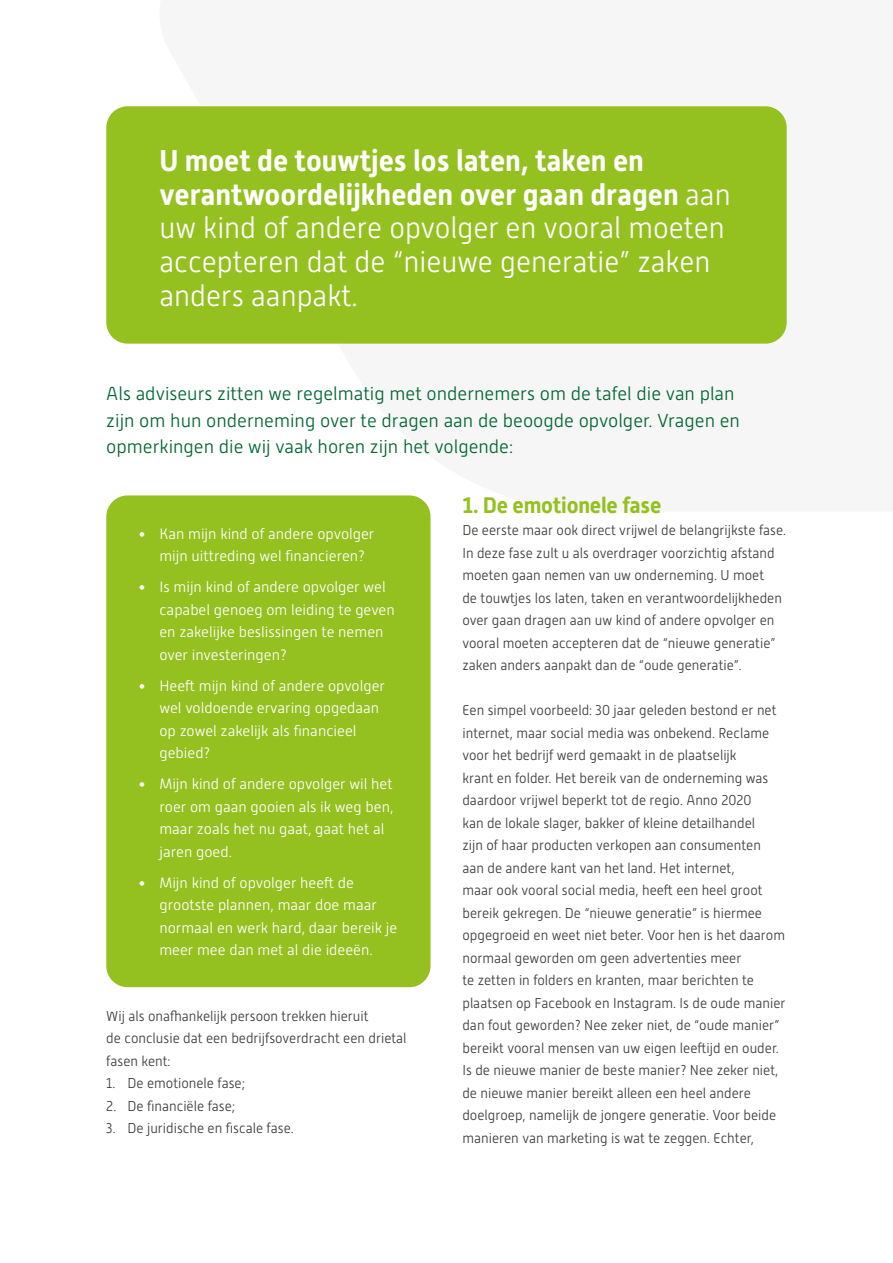
<style>
.page{position:relative;width:893px;height:1263px;background:#fff}
.page>*{position:absolute;margin:0;border:0;box-sizing:border-box;transform-origin:0 0}
.t1{font:300 30px/33.8px "Alwyn New";color:#fff;scale:.96 1}
.t2{font:700 22.5px "Alwyn New";letter-spacing:-.01em;color:#94c020;scale:.96 1}
.t3{font:300 18.75px/26.2px "Alwyn New";color:#026734}
.t4{font:300 15px/22.5px "Alwyn New";color:#fff}
.t5{font:300 14.25px/22.5px "Alwyn New";color:#3c3c3b;scale:.96 1}
.s1{font-weight:700}
</style>
<div class="page">
<div style="left:106px;top:106px;width:681px;height:238px;background:#94c020;border-radius:21px"></div>
<div style="left:106px;top:495px;width:325px;height:492px;background:#94c020;border-radius:21px"></div>
<h1 class="t1" style="left:159px;top:144px;width:597px"><span class="s1">U moet de touwtjes los laten, taken en verantwoordelijkheden over gaan dragen</span> aan uw kind of andere opvolger en vooral moeten accepteren dat de “nieuwe generatie” zaken anders aanpakt.</h1>
<h3 class="t3" style="left:106px;top:381px;width:635px">Als adviseurs zitten we regelmatig met ondernemers om de tafel die van plan zijn om hun onderneming over te dragen aan de beoogde opvolger. Vragen en opmerkingen die wij vaak horen zijn het volgende:</h3>
<p class="t4" style="left:159px;top:522px;width:216px;text-indent:-21px">• Kan mijn kind of andere opvolger mijn uittreding wel financieren?</p>
<p class="t4" style="left:159px;top:576px;width:237px;text-indent:-21px">• Is mijn kind of andere opvolger wel capabel genoeg om leiding te geven en zakelijke beslissingen te nemen over investeringen?</p>
<p class="t4" style="left:159px;top:674px;width:227px;text-indent:-21px">• Heeft mijn kind of andere opvolger wel voldoende ervaring opgedaan op zowel zakelijk als financieel gebied?</p>
<p class="t4" style="left:159px;top:773px;width:236px;text-indent:-21px">• Mijn kind of andere opvolger wil het roer om gaan gooien als ik weg ben, maar zoals het nu gaat, gaat het al jaren goed.</p>
<p class="t4" style="left:159px;top:871px;width:239px;text-indent:-21px">• Mijn kind of opvolger heeft de grootste plannen, maar doe maar normaal en werk hard, daar bereik je meer mee dan met al die ideeën.</p>
<p class="t5" style="left:106px;top:1004px;width:314px">Wij als onafhankelijk persoon trekken hieruit<br>de conclusie dat een bedrijfsoverdracht een drietal fasen kent:</p>
<p class="t5" style="left:106px;top:1072px;width:146px">1. De emotionele fase;</p>
<p class="t5" style="left:106px;top:1094px;width:136px">2. De financiële fase;</p>
<p class="t5" style="left:106px;top:1117px;width:197px">3. De juridische en fiscale fase.</p>
<h2 class="t2" style="left:462px;top:492px;width:209px">1. De emotionele fase</h2>
<p class="t5" style="left:462px;top:519px;width:339px">De eerste maar ook direct vrijwel de belangrijkste fase.<br>In deze fase zult u als overdrager voorzichtig afstand moeten gaan nemen van uw onderneming. U moet<br>de touwtjes los laten, taken en verantwoordelijkheden over gaan dragen aan uw kind of andere opvolger en vooral moeten accepteren dat de “nieuwe generatie” zaken anders aanpakt dan de “oude generatie”.</p>
<p class="t5" style="left:462px;top:699px;width:338px">Een simpel voorbeeld: 30 jaar geleden bestond er net internet, maar social media was onbekend. Reclame voor het bedrijf werd gemaakt in de plaatselijk<br>krant en folder. Het bereik van de onderneming was daardoor vrijwel beperkt tot de regio. Anno 2020<br>kan de lokale slager, bakker of kleine detailhandel<br>zijn of haar producten verkopen aan consumenten aan de andere kant van het land. Het internet,<br>maar ook vooral social media, heeft een heel groot bereik gekregen. De “nieuwe generatie” is hiermee opgegroeid en weet niet beter. Voor hen is het daarom normaal geworden om geen advertenties meer<br>te zetten in folders en kranten, maar berichten te plaatsen op Facebook en Instagram. Is de oude manier dan fout geworden? Nee zeker niet, de “oude manier” bereikt vooral mensen van uw eigen leeftijd en ouder.<br>Is de nieuwe manier de beste manier? Nee zeker niet, de nieuwe manier bereikt alleen een heel andere doelgroep, namelijk de jongere generatie. Voor beide manieren van marketing is wat te zeggen. Echter,</p>
</div>
